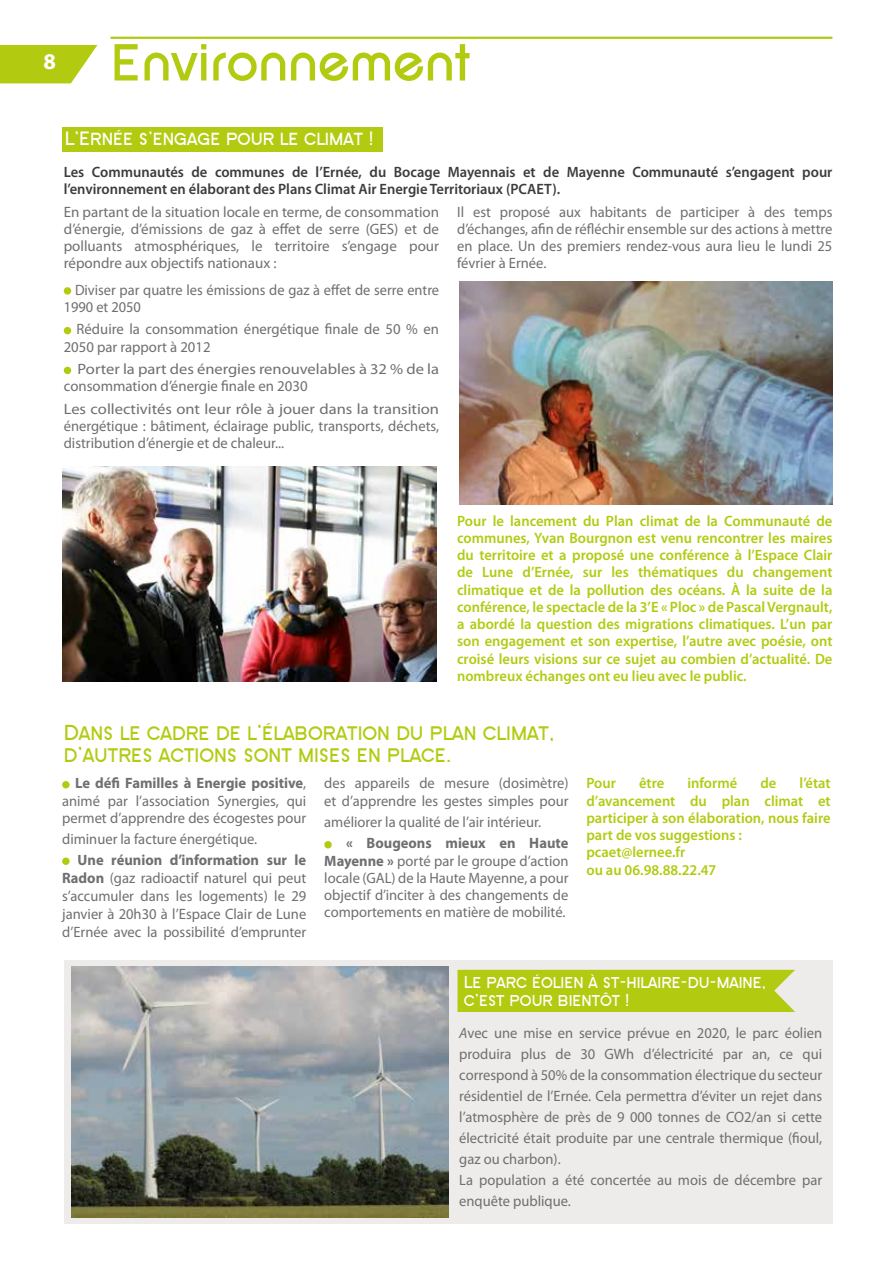
<style>
.page{position:relative;width:893px;height:1263px;background:#fff}
.page>*{position:absolute;margin:0;border:0;box-sizing:border-box;transform-origin:0 0}
.t1{font:700 53.25px "SF New Republic";color:#b2cb11}
.t2{font:700 22.5px/22.5px "SF New Republic SC";color:#b2cb11;scale:.95 1}
.t3{font:700 22.5px "Myriad Pro";color:#fff}
.t4{font:700 20.1px "SF New Republic SC";color:#fff;scale:.95 1}
.t5{font:700 18px/18px "SF New Republic SC";color:#fff;scale:.95 1}
.t6{font:15px/17.2px "Myriad Pro";color:#706f6f;text-align:justify}
.t7{font:600 15px/17.2px "Myriad Pro";color:#b2cb11;text-align:justify}
.t8{font:15px/17.2px "Myriad Pro";color:#706f6f;scale:1.1 1}
.t9{font:600 15px/17.2px "Myriad Pro";color:#3c3c3b}
.t10{font:15px/17.2px "Myriad Pro";color:#706f6f;scale:.96 1}
.s1{font-weight:700}
.s2{font-style:italic}
</style>
<div class="page">
<div style="left:64px;top:960px;width:768px;height:264px;background:#eeeceb"></div>
<svg style="left:0;top:45px;width:97px;height:38px;background:#bcd130"></svg>
<hr style="left:111px;top:37px;width:721px;height:2px;background:#b2cb11">
<div style="left:62px;top:127px;width:321px;height:24px;background:#b2cb11"></div>
<div style="left:64px;top:287px;width:7px;height:8px;background:#b2cb11;border-radius:50%"></div>
<div style="left:64px;top:327px;width:7px;height:7px;background:#b2cb11;border-radius:50%"></div>
<div style="left:64px;top:367px;width:7px;height:7px;background:#b2cb11;border-radius:50%"></div>
<div style="left:62px;top:781px;width:8px;height:7px;background:#b2cb11;border-radius:50%"></div>
<div style="left:62px;top:857px;width:8px;height:8px;background:#b2cb11;border-radius:50%"></div>
<div style="left:324px;top:841px;width:8px;height:7px;background:#b2cb11;border-radius:50%"></div>
<div style="left:457px;top:970px;width:338px;height:42px;background:#b2cb11"></div>
<img style="left:72px;top:966px;width:376px;height:251px">
<img style="left:63px;top:466px;width:373px;height:215px">
<img style="left:459px;top:282px;width:373px;height:222px">
<h2 class="t3" style="left:44px;top:47px;width:14px">8</h2>
<h1 class="t1" style="left:111px;top:34px;width:361px">Environnement</h1>
<h3 class="t4" style="left:65px;top:128px;width:326px">L’Ernée s’engage pour le climat !</h3>
<p class="t9" style="left:64px;top:163px;width:770px">Les Communautés de communes de l’Ernée, du Bocage Mayennais et de Mayenne Communauté s’engagent pour l’environnement en élaborant des Plans Climat Air Energie Territoriaux (PCAET).</p>
<p class="t6" style="left:64px;top:203px;width:377px">En partant de la situation locale en terme, de consommation d’énergie, d’émissions de gaz à effet de serre (GES) et de polluants atmosphériques, le territoire s’engage pour répondre aux objectifs nationaux :</p>
<p class="t10" style="left:64px;top:281px;width:392px;text-indent:11px">Diviser par quatre les émissions de gaz à effet de serre entre<br>1990 et 2050</p>
<p class="t6" style="left:64px;top:320px;width:377px;text-indent:13px">Réduire la consommation énergétique finale de 50 % en<br>2050 par rapport à 2012</p>
<p class="t8" style="left:64px;top:360px;width:343px;text-indent:14px">Porter la part des énergies renouvelables à 32 % de la consommation d’énergie finale en 2030</p>
<p class="t8" style="left:64px;top:400px;width:343px;text-align:justify">Les collectivités ont leur rôle à jouer dans la transition énergétique : bâtiment, éclairage public, transports, déchets, distribution d’énergie et de chaleur...</p>
<p class="t6" style="left:457px;top:203px;width:377px">Il est proposé aux habitants de participer à des temps d’échanges, afin de réfléchir ensemble sur des actions à mettre en place. Un des premiers rendez-vous aura lieu le lundi 25 février à Ernée.</p>
<p class="t7" style="left:457px;top:512px;width:377px">Pour le lancement du Plan climat de la Communauté de communes, Yvan Bourgnon est venu rencontrer les maires du territoire et a proposé une conférence à l’Espace Clair de Lune d’Ernée, sur les thématiques du changement climatique et de la pollution des océans. À la suite de la conférence, le spectacle de la 3’E « Ploc » de Pascal Vergnault, a abordé la question des migrations climatiques. L’un par son engagement et son expertise, l’autre avec poésie, ont croisé leurs visions sur ce sujet au combien d’actualité. De nombreux échanges ont eu lieu avec le public.</p>
<h2 class="t2" style="left:64px;top:721px;width:518px">Dans le cadre de l’élaboration du plan climat, d’autres actions sont mises en place.</h2>
<p class="t6" style="left:62px;top:774px;width:246px;text-indent:13px"><span class="s1">Le défi Familles à Energie positive</span>, animé par l’association Synergies, qui permet d’apprendre des écogestes pour</p>
<p class="t6" style="left:62px;top:830px;width:196px">diminuer la facture énergétique.</p>
<p class="t6" style="left:62px;top:851px;width:246px;line-height:18px;text-indent:15px"><span class="s1">Une réunion d’information sur le Radon</span> (gaz radioactif naturel qui peut s’accumuler dans les logements) le 29 janvier à 20h30 à l’Espace Clair de Lune d’Ernée avec la possibilité d’emprunter</p>
<p class="t6" style="left:324px;top:774px;width:246px;line-height:18px">des appareils de mesure (dosimètre) et d’apprendre les gestes simples pour</p>
<p class="t6" style="left:324px;top:813px;width:218px">améliorer la qualité de l’air intérieur.</p>
<p class="t6" style="left:324px;top:834px;width:246px;text-indent:22px"><span class="s1">« Bougeons mieux en Haute Mayenne »</span> porté par le groupe d’action locale (GAL) de la Haute Mayenne, a pour objectif d’inciter à des changements de comportements en matière de mobilité.</p>
<p class="t7" style="left:586px;top:774px;width:31px">Pour</p>
<p class="t7" style="left:639px;top:774px;width:27px">être</p>
<p class="t7" style="left:687px;top:774px;width:51px">informé</p>
<p class="t7" style="left:760px;top:774px;width:17px">de</p>
<p class="t7" style="left:586px;top:774px;width:246px;text-align:left;text-indent:213px">l’état d’avancement du plan climat et participer à son élaboration, nous faire part de vos suggestions : pcaet@lernee.fr<br>ou au 06.98.88.22.47</p>
<p class="t5" style="left:464px;top:973px;width:320px">Le parc éolien à st-hilaire-du-maine, c’est pour bientôt !</p>
<p class="t6" style="left:459px;top:1022px;width:364px;line-height:21px;text-align:left"><span class="s2">A</span>vec une mise en service prévue en 2020, le parc éolien produira plus de 30 GWh d’électricité par an, ce qui correspond à 50% de la consommation électrique du secteur résidentiel de l’Ernée. Cela permettra d’éviter un rejet dans l’atmosphère de près de 9 000 tonnes de CO2/an si cette électricité était produite par une centrale thermique (fioul, gaz ou charbon).<br>La population a été concertée au mois de décembre par enquête publique.</p>
</div>
